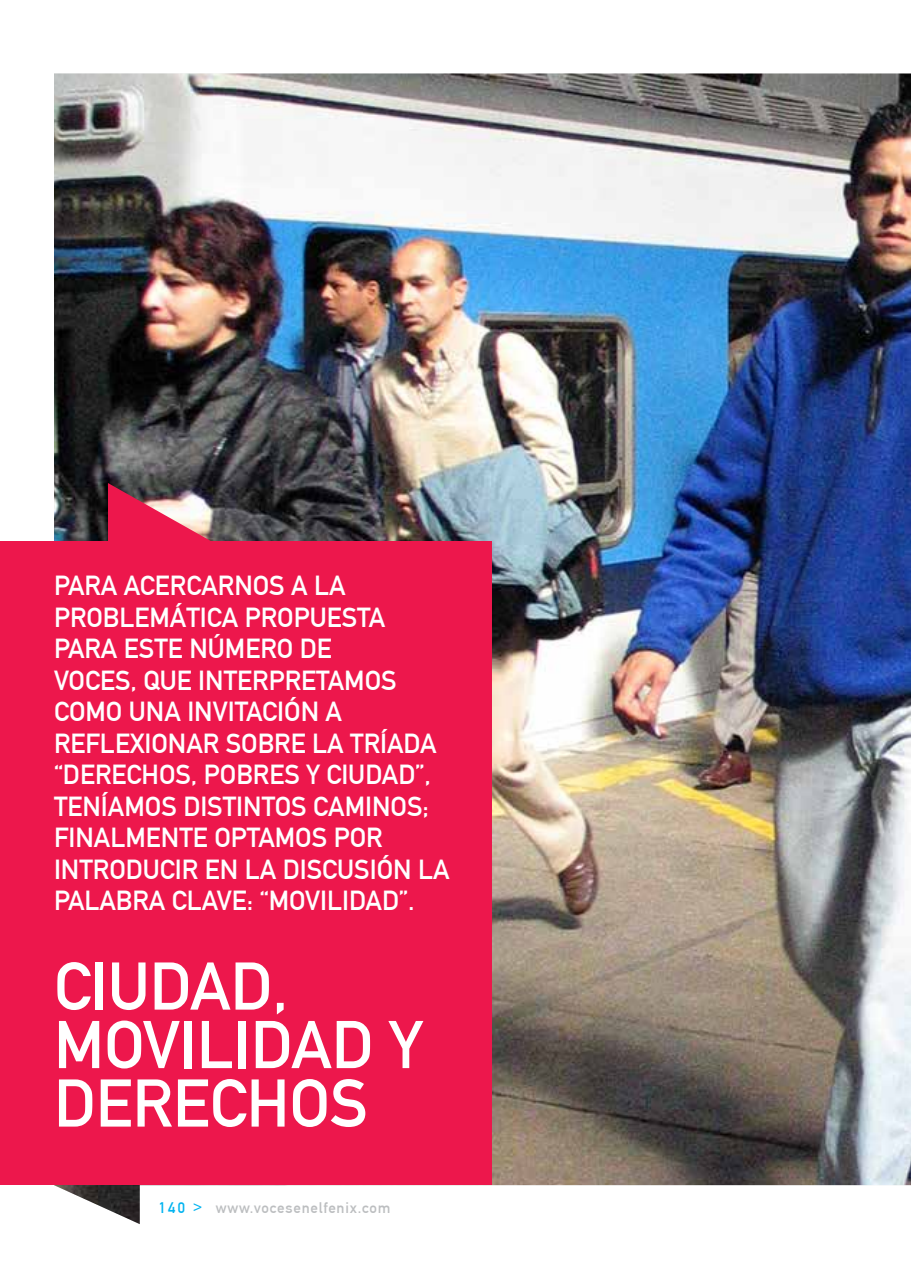
<style>
.page{position:relative;width:911px;height:1263px;background:#fff}
.page>*{position:absolute;margin:0;border:0;box-sizing:border-box;transform-origin:0 0}
.t1{font:66.3px/58.5px "DIN1451 Mittelschrift";color:#fff}
.t2{font:27px/31.5px "DIN1451 Mittelschrift";color:#fff}
.t3{font:15px "DIN1451 Mittelschrift";letter-spacing:.1em;color:#bcbec0}
.s1{color:#00b3f0}
</style>
<div class="page">
<img style="left:54px;top:74px;width:857px;height:1150px">
<div style="left:0;top:542px;width:491px;height:643px;background:#ed174c"></div>
<img style="left:108px;top:483px;width:104px;height:59px">
<p class="t2" style="left:54px;top:570px;width:394px">PARA ACERCARNOS A LA<br>PROBLEMÁTICA PROPUESTA<br>PARA ESTE NÚMERO DE<br>VOCES, QUE INTERPRETAMOS<br>COMO UNA INVITACIÓN A<br>REFLEXIONAR SOBRE LA TRÍADA “DERECHOS, POBRES Y CIUDAD”,<br>TENÍAMOS DISTINTOS CAMINOS;<br>FINALMENTE OPTAMOS POR<br>INTRODUCIR EN LA DISCUSIÓN LA<br>PALAB RA CLAVE: “MOVILIDAD”.</p>
<h1 class="t1" style="left:54px;top:957px;width:370px">CIUDAD,<br>MOVILIDAD Y<br>DERECHOS</h1>
<p class="t3" style="left:159px;top:1199px;width:233px"><span class="s1">140 &gt;</span> WWW.VOCESENELFENIX.COM</p>
</div>
